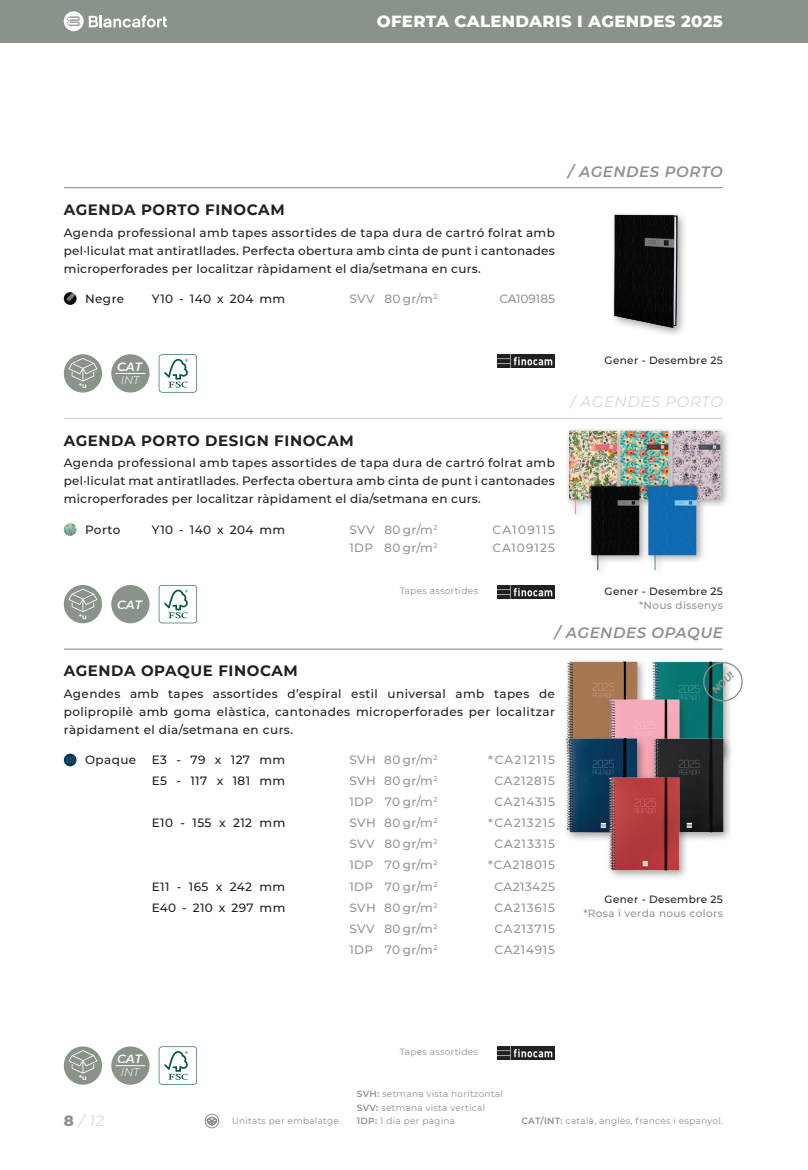
<style>
.page{position:relative;width:808px;height:1170px;background:#fff}
.page>*{position:absolute;margin:0;border:0;box-sizing:border-box;transform-origin:0 0}
.t1{font:800 16.5px "Montserrat";letter-spacing:.02em;color:#fff}
.t2{font:700 15px "Montserrat";letter-spacing:.04em;color:#231f20}
.t3{font:italic 600 15px "Montserrat";letter-spacing:.04em;color:#8a9389}
.t4{font:italic 15px "Montserrat";letter-spacing:.04em;color:#d6d6d2}
.t5{font:500 12px/18px "Montserrat";letter-spacing:.025em;color:#231f20;text-align:justify}
.t6{font:500 12px/21px "Montserrat";letter-spacing:.055em;color:#939598;text-align:center}
.t7{font:500 12px/18px "Montserrat";letter-spacing:.035em;color:#939598}
.t8{font:500 12px/18px "Montserrat";letter-spacing:.09em;color:#939598}
.t9{font:italic 600 12px "Montserrat";letter-spacing:.005em;color:#fff}
.t10{font:500 12px "Montserrat";color:#939598}
.t11{font:italic 300 11.25px "Montserrat";color:#fff}
.t12{font:500 10.5px "Montserrat";letter-spacing:.03em;color:#231f20}
.t13{font:500 10.5px "Montserrat";letter-spacing:.03em;color:#939598}
.t14{font:italic 700 9.75px "Montserrat";color:#8a9389}
.t15{font:9px/13.5px "Montserrat";letter-spacing:.03em;color:#8a9389}
.t16{font:700 6.6px "Montserrat";color:#fff}
.s1{font-weight:800;font-style:normal;color:#8a9389}
.s2{font-weight:600}
</style>
<div class="page">
<div style="left:0;top:0;width:808px;height:43px;background:#8a9389"></div>
<hr style="left:64px;top:418px;width:658px;height:1px;background:#d6d6d2">
<hr style="left:64px;top:648px;width:658px;height:1px;background:#8a9389">
<hr style="left:64px;top:187px;width:658px;height:1px;background:#8a9389">
<svg style="left:64px;top:753px;width:13px;height:13px"></svg>
<svg style="left:64px;top:292px;width:13px;height:13px"></svg>
<svg style="left:64px;top:523px;width:13px;height:13px"></svg>
<div style="left:564px;top:426px;width:166px;height:152px;background:#231f20;opacity:.4"></div>
<img style="left:564px;top:426px;width:159px;height:147px">
<img style="left:613px;top:214px;width:72px;height:121px">
<img style="left:566px;top:660px;width:78px;height:68px">
<img style="left:652px;top:661px;width:78px;height:67px">
<img style="left:602px;top:689px;width:85px;height:39px">
<img style="left:565px;top:728px;width:165px;height:112px">
<div style="left:649px;top:735px;width:84px;height:107px;background:#231f20;opacity:.4"></div>
<div style="left:605px;top:773px;width:84px;height:107px;background:#231f20;opacity:.4"></div>
<img style="left:602px;top:767px;width:85px;height:113px">
<svg style="left:700px;top:661px;width:43px;height:43px"></svg>
<div style="left:64px;top:585px;width:38px;height:38px;background:#8a9389;border-radius:50%"></div>
<svg style="left:68px;top:588px;width:29px;height:24px"></svg>
<svg style="left:159px;top:585px;width:38px;height:38px"></svg>
<div style="left:64px;top:1046px;width:38px;height:38px;background:#8a9389;border-radius:50%"></div>
<svg style="left:68px;top:1050px;width:29px;height:23px"></svg>
<svg style="left:159px;top:1046px;width:38px;height:38px"></svg>
<svg style="left:64px;top:11px;width:103px;height:20px"></svg>
<div style="left:111px;top:1046px;width:39px;height:38px;background:#8a9389;border-radius:50%"></div>
<svg style="left:116px;top:1065px;width:29px;height:1px"></svg>
<div style="left:111px;top:585px;width:39px;height:38px;background:#8a9389;border-radius:50%"></div>
<div style="left:64px;top:354px;width:38px;height:38px;background:#8a9389;border-radius:50%"></div>
<svg style="left:68px;top:358px;width:29px;height:23px"></svg>
<svg style="left:159px;top:354px;width:38px;height:38px"></svg>
<div style="left:111px;top:354px;width:39px;height:38px;background:#8a9389;border-radius:50%"></div>
<svg style="left:116px;top:373px;width:29px;height:1px"></svg>
<img style="left:497px;top:585px;width:58px;height:13px">
<img style="left:497px;top:354px;width:58px;height:13px">
<img style="left:497px;top:1046px;width:58px;height:13px">
<div style="left:205px;top:1113px;width:14px;height:15px;border:1px solid #8a9389;border-radius:50%"></div>
<svg style="left:207px;top:1116px;width:10px;height:9px"></svg>
<h1 class="t1" style="left:377px;top:9px;width:348px">OFERTA CALENDARIS I AGENDES 2025</h1>
<p class="t2" style="left:64px;top:199px;width:222px">AGENDA PORTO FINOCAM</p>
<p class="t5" style="left:64px;top:223px;width:493px">Agenda professional amb tapes assortides de tapa dura de cartró folrat amb pel·liculat mat antiratllades. Perfecta obertura amb cinta de punt i cantonades microperforades per localitzar ràpidament el dia/setmana en curs.</p>
<p class="t5" style="left:152px;top:289px;width:135px">Y10 - 140 x 204 mm</p>
<p class="t6" style="left:349px;top:287px;width:90px">SVV 80 gr/m<sup>2</sup></p>
<p class="t5" style="left:85px;top:289px;width:41px">Negre</p>
<p class="t10" style="left:499px;top:290px;width:57px">CA109185</p>
<p class="t3" style="left:568px;top:160px;width:156px">/ AGENDES PORTO</p>
<p class="t16" style="left:79px;top:381px;width:9px">*u</p>
<p class="t9" style="left:117px;top:358px;width:27px">CAT</p>
<p class="t11" style="left:121px;top:372px;width:20px">INT</p>
<p class="t2" style="left:64px;top:429px;width:291px">AGENDA PORTO DESIGN FINOCAM</p>
<p class="t5" style="left:64px;top:453px;width:493px">Agenda professional amb tapes assortides de tapa dura de cartró folrat amb pel·liculat mat antiratllades. Perfecta obertura amb cinta de punt i cantonades microperforades per localitzar ràpidament el dia/setmana en curs.</p>
<p class="t5" style="left:152px;top:520px;width:135px">Y10 - 140 x 204 mm</p>
<p class="t7" style="left:349px;top:520px;width:90px">SVV 80 gr/m<sup>2<br></sup>1DP 80 gr/m<sup>2</sup></p>
<p class="t5" style="left:85px;top:520px;width:37px">Porto</p>
<p class="t8" style="left:492px;top:520px;width:64px">CA109115<br>CA109125</p>
<p class="t16" style="left:79px;top:611px;width:9px">*u</p>
<p class="t9" style="left:117px;top:596px;width:27px">CAT</p>
<p class="t15" style="left:400px;top:583px;width:80px">Tapes assortides</p>
<p class="t12" style="left:605px;top:353px;width:120px">Gener - Desembre 25</p>
<p class="t4" style="left:570px;top:391px;width:154px">/ AGENDES PORTO</p>
<p class="t12" style="left:605px;top:584px;width:120px">Gener - Desembre 25</p>
<p class="t13" style="left:639px;top:597px;width:85px">*Nous dissenys</p>
<p class="t3" style="left:555px;top:622px;width:170px">/ AGENDES OPAQUE</p>
<p class="t2" style="left:64px;top:660px;width:236px">AGENDA OPAQUE FINOCAM</p>
<p class="t5" style="left:64px;top:684px;width:493px">Agendes amb tapes assortides d’espiral estil universal amb tapes de polipropilè amb goma elàstica, cantonades microperforades per localitzar ràpidament el dia/setmana en curs.</p>
<p class="t6" style="left:349px;top:749px;width:90px;text-align:justify">SVH 80 gr/m<sup>2<br></sup>SVH 80 gr/m<sup>2<br></sup>1DP 70 gr/m<sup>2<br></sup>SVH 80 gr/m<sup>2<br></sup>SVV 80 gr/m<sup>2<br></sup>1DP 70 gr/m<sup>2<br></sup>1DP 70 gr/m<sup>2<br></sup>SVH 80 gr/m<sup>2<br></sup>SVV 80 gr/m<sup>2<br></sup>1DP 70 gr/m<sup>2</sup></p>
<p class="t5" style="left:85px;top:750px;width:53px">Opaque</p>
<p class="t6" style="left:488px;top:749px;width:68px">*CA212115<br>CA212815<br>CA214315 *CA213215<br>CA213315 *CA218015<br>CA213425<br>CA213615<br>CA213715<br>CA214915</p>
<p class="t5" style="left:152px;top:749px;width:135px;line-height:21px">E3 - 79 x 127 mm<br>E5 - 117 x 181 mm</p>
<p class="t5" style="left:152px;top:813px;width:135px">E10 - 155 x 212 mm</p>
<p class="t5" style="left:152px;top:875px;width:135px;line-height:21px">E11 - 165 x 242 mm<br>E40 - 210 x 297 mm</p>
<p class="t14" style="left:709px;top:687px;width:28px;rotate:-45deg">NOU!</p>
<p class="t12" style="left:605px;top:892px;width:120px">Gener - Desembre 25</p>
<p class="t13" style="left:583px;top:905px;width:141px">*Rosa i verda nous colors</p>
<p class="t16" style="left:79px;top:1073px;width:9px">*u</p>
<p class="t9" style="left:117px;top:1050px;width:27px">CAT</p>
<p class="t11" style="left:121px;top:1064px;width:20px">INT</p>
<p class="t15" style="left:400px;top:1044px;width:80px">Tapes assortides</p>
<p class="t4" style="left:64px;top:1110px;width:42px"><span class="s1">8</span> / 12</p>
<p class="t15" style="left:357px;top:1086px;width:148px"><span class="s2">SVH:</span> setmana vista horitzontal<br><span class="s2">SVV:</span> setmana vista vertical<br><span class="s2">1DP:</span> 1 dia per pàgina</p>
<p class="t15" style="left:232px;top:1113px;width:109px">Unitats per embalatge</p>
<p class="t15" style="left:522px;top:1113px;width:203px"><span class="s2">CAT/INT:</span> català, anglès, francès i espanyol.</p>
</div>
